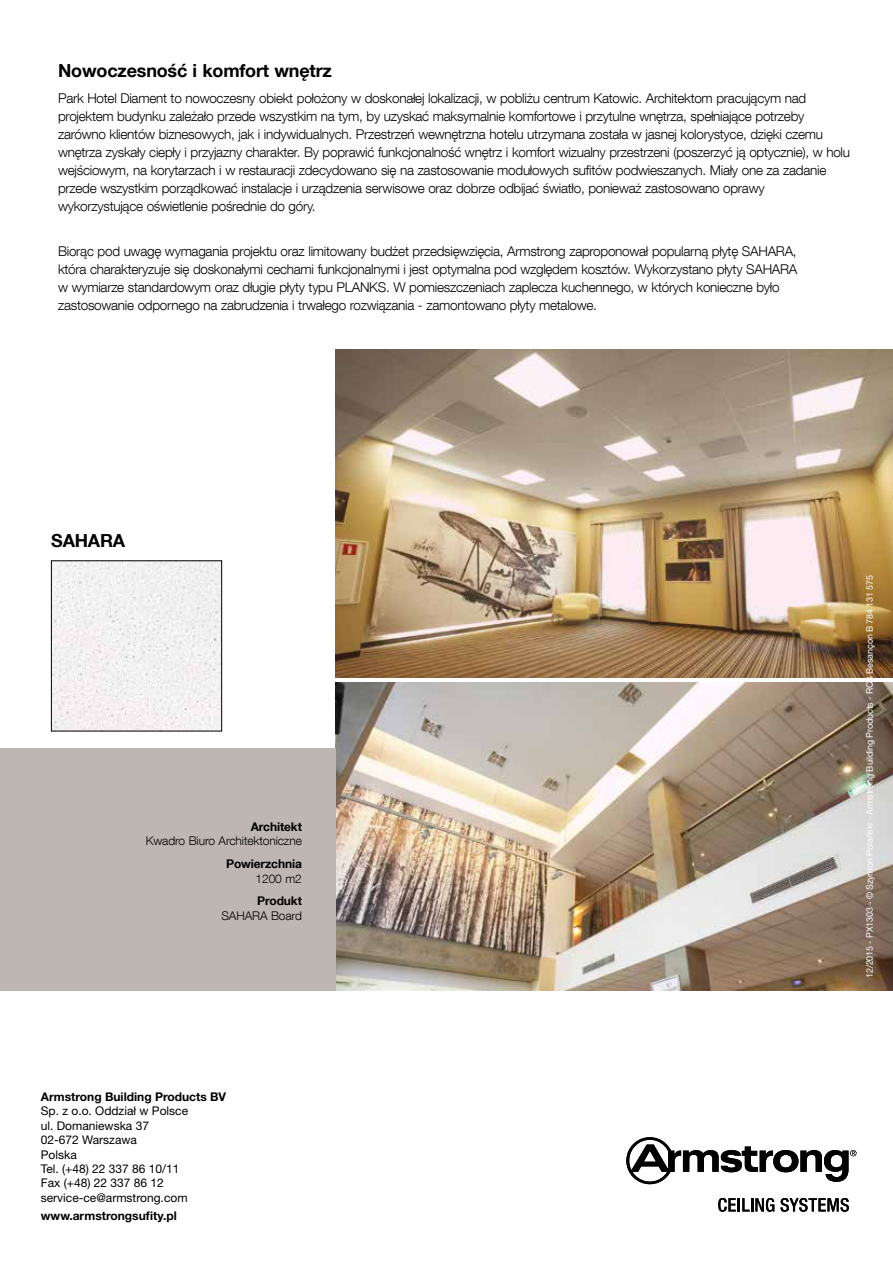
<style>
.page{position:relative;width:893px;height:1263px;background:#fff}
.page>*{position:absolute;margin:0;border:0;box-sizing:border-box;transform-origin:0 0}
.t1{font:700 18px "Helvetica Neue LT Com";letter-spacing:-.01em;color:#000}
.t2{font:300 13.5px/18px "Helvetica Neue LT Com";letter-spacing:-.02em;color:#000}
.t3{font:12px/14.4px "Helvetica Neue CE";color:#000}
.t4{font:700 12px "Helvetica Neue CE";color:#000}
.t5{font:300 12px "Helvetica Neue LT Com";letter-spacing:-.01em;color:#000}
.t6{font:700 12px "Helvetica Neue LT Com";letter-spacing:-.01em;color:#000}
.t7{font:9px "Helvetica Neue CE";letter-spacing:-.015em;color:#fff}
.t8{font:9px "Helvetica Neue";letter-spacing:-.015em;color:#fff}
</style>
<div class="page">
<img style="left:336px;top:682px;width:557px;height:309px">
<img style="left:53px;top:562px;width:167px;height:167px">
<div style="left:51px;top:560px;width:171px;height:171px;border:1px solid #000"></div>
<div style="left:0;top:748px;width:336px;height:243px;background:#beb6b3"></div>
<img style="left:336px;top:350px;width:557px;height:327px">
<svg style="left:718px;top:1198px;width:56px;height:14px"></svg>
<svg style="left:780px;top:1198px;width:69px;height:14px"></svg>
<svg style="left:626px;top:1137px;width:230px;height:47px"></svg>
<h1 class="t1" style="left:58px;top:59px;width:275px">Nowoczesność i komfort wnętrz</h1>
<p class="t2" style="left:58px;top:89px;width:793px">Park Hotel Diament to nowoczesny obiekt położony w doskonałej lokalizacji, w pobliżu centrum Katowic. Architektom pracującym nad projektem budynku zależało przede wszystkim na tym, by uzyskać maksymalnie komfortowe i przytulne wnętrza, spełniające potrzeby zarówno klientów biznesowych, jak i indywidualnych. Przestrzeń wewnętrzna hotelu utrzymana została w jasnej kolorystyce, dzięki czemu wnętrza zyskały ciepły i przyjazny charakter. By poprawić funkcjonalność wnętrz i komfort wizualny przestrzeni (poszerzyć ją optycznie), w holu wejściowym, na korytarzach i w restauracji zdecydowano się na zastosowanie modułowych sufitów podwieszanych. Miały one za zadanie przede wszystkim porządkować instalacje i urządzenia serwisowe oraz dobrze odbijać światło, ponieważ zastosowano oprawy wykorzystujące oświetlenie pośrednie do góry.</p>
<p class="t2" style="left:58px;top:242px;width:741px">Biorąc pod uwagę wymagania projektu oraz limitowany budżet przedsięwzięcia, Armstrong zaproponował popularną płytę SAHARA, która charakteryzuje się doskonałymi cechami funkcjonalnymi i jest optymalna pod względem kosztów. Wykorzystano płyty SAHARA w wymiarze standardowym oraz długie płyty typu PLANKS. W pomieszczeniach zaplecza kuchennego, w których konieczne było zastosowanie odpornego na zabrudzenia i trwałego rozwiązania - zamontowano płyty metalowe.</p>
<h1 class="t1" style="left:51px;top:529px;width:76px">SAHARA</h1>
<p class="t6" style="left:251px;top:819px;width:53px">Architekt</p>
<p class="t5" style="left:146px;top:834px;width:158px">Kwadro Biuro Architektoniczne</p>
<p class="t6" style="left:226px;top:856px;width:77px">Powierzchnia</p>
<p class="t5" style="left:256px;top:871px;width:48px">1200 m2</p>
<p class="t6" style="left:257px;top:893px;width:46px">Produkt</p>
<p class="t5" style="left:222px;top:908px;width:82px">SAHARA Board</p>
<p class="t4" style="left:41px;top:1089px;width:187px">Armstrong Building Products BV</p>
<p class="t3" style="left:41px;top:1104px;width:149px">Sp. z o.o. Oddział w Polsce ul. Domaniewska 37<br>02-672 Warszawa<br>Polska<br>Tel. (+48) 22 337 86 10/11<br>Fax (+48) 22 337 86 12 service-ce@armstrong.com</p>
<p class="t4" style="left:41px;top:1209px;width:138px">www.armstrongsufity.pl</p>
<p class="t7" style="left:864px;top:978px;width:404px;rotate:-90deg">12/2015 - PX1303 - © Szymon Polański - Armstrong Building Products - RCS Besançon B 784 131 575</p>
<p class="t8" style="left:863px;top:981px;width:397px;rotate:-90deg">12/2015 - PX1303 - © Nike Bourgeois - Armstrong Building Products - RCS Besançon B 784 131 575</p>
</div>
